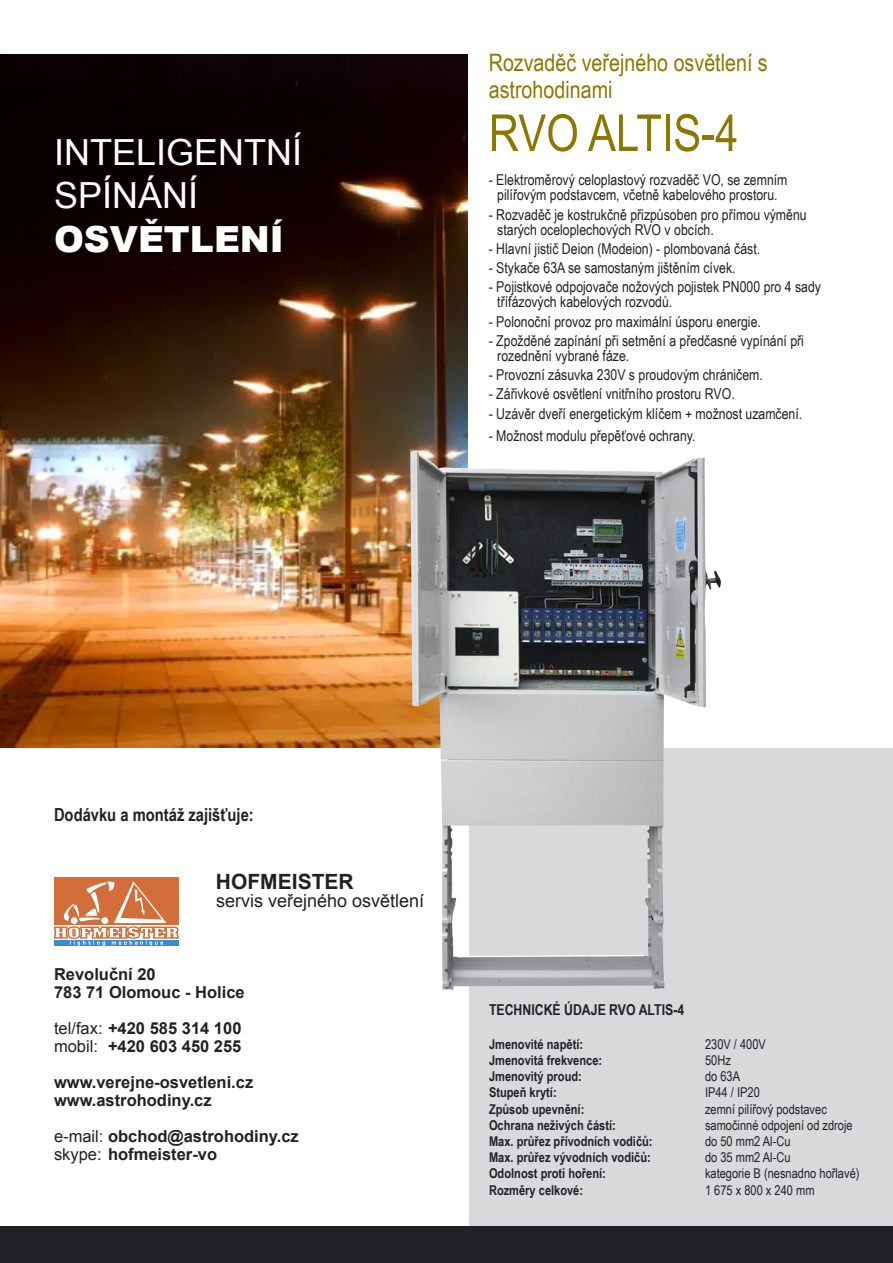
<style>
.page{position:relative;width:893px;height:1263px;background:#fff}
.page>*{position:absolute;margin:0;border:0;box-sizing:border-box;transform-origin:0 0}
.t1{font:51px "Arial Narrow";color:#8e7700}
.t2{font:36px "Arial";color:#fff}
.t3{font:900 36px "Arial";color:#fff}
.t4{font:24px/27px "Arial Narrow";color:#8e7700}
.t5{font:700 21px "Arial";color:#212125}
.t6{font:700 18px "Arial Narrow";color:#212125}
.t7{font:18px "Arial";color:#212125}
.t8{font:700 16.5px "Arial";color:#212125}
.t9{font:15px/15px "Arial Narrow";color:#212125}
.t10{font:700 15px "Arial Narrow";color:#212125}
.t11{font:700 13.5px "Arial Narrow";color:#212125}
.t12{font:13.5px "Arial Narrow";color:#212125}
.s1{font-weight:400}
</style>
<div class="page">
<img style="left:0;top:54px;width:468px;height:694px">
<div style="left:470px;top:748px;width:423px;height:515px;background:#d8d9db"></div>
<div style="left:0;top:1227px;width:893px;height:36px;background:#212125"></div>
<div style="left:54px;top:877px;width:125px;height:48px;background:#d16e39"></div>
<svg style="left:54px;top:881px;width:125px;height:65px"></svg>
<img style="left:410px;top:451px;width:311px;height:539px">
<p class="t2" style="left:54px;top:129px;width:250px">INTELIGENTNÍ</p>
<p class="t2" style="left:54px;top:172px;width:146px">SPÍNÁNÍ</p>
<p class="t3" style="left:54px;top:213px;width:231px">OSVĚTLENÍ</p>
<p class="t4" style="left:489px;top:49px;width:280px">Rozvaděč veřejného osvětlení s astrohodinami</p>
<p class="t1" style="left:489px;top:96px;width:251px">RVO ALTIS-4</p>
<p class="t9" style="left:489px;top:172px;width:300px;text-align:center">- Elektroměrový celoplastový rozvaděč VO, se zemním pilířovým podstavcem, včetně kabelového prostoru.</p>
<p class="t9" style="left:497px;top:206px;width:311px;text-indent:-9px">- Rozvaděč je kostrukčně přizpůsoben pro přímou výměnu starých oceloplechových RVO v obcích.</p>
<p class="t9" style="left:489px;top:240px;width:273px">- Hlavní jistič Deion (Modeion) - plombovaná část.</p>
<p class="t9" style="left:489px;top:260px;width:248px">- Stykače 63A se samostaným jištěním cívek.</p>
<p class="t9" style="left:497px;top:279px;width:325px;text-indent:-9px">- Pojistkové odpojovače nožových pojistek PN000 pro 4 sady třífázových kabelových rozvodů.</p>
<p class="t9" style="left:489px;top:313px;width:274px">- Polonoční provoz pro maximální úsporu energie.</p>
<p class="t9" style="left:497px;top:332px;width:308px;text-indent:-9px">- Zpožděné zapínání při setmění a předčasné vypínání při rozednění vybrané fáze.</p>
<p class="t9" style="left:489px;top:367px;width:276px">- Provozní zásuvka 230V s proudovým chráničem.</p>
<p class="t9" style="left:489px;top:386px;width:247px">- Zářivkové osvětlení vnitřního prostoru RVO.</p>
<p class="t9" style="left:489px;top:405px;width:315px">- Uzávěr dveří energetickým klíčem + možnost uzamčení.</p>
<p class="t9" style="left:489px;top:427px;width:208px">- Možnost modulu přepěťové ochrany.</p>
<p class="t6" style="left:54px;top:801px;width:201px">Dodávku a montáž zajišťuje:</p>
<p class="t5" style="left:216px;top:868px;width:139px">HOFMEISTER</p>
<p class="t7" style="left:216px;top:889px;width:210px">servis veřejného osvětlení</p>
<p class="t8" style="left:54px;top:963px;width:103px">Revoluční 20</p>
<p class="t8" style="left:54px;top:981px;width:192px">783 71 Olomouc - Holice</p>
<p class="t8" style="left:54px;top:1017px;width:189px"><span class="s1">tel/fax:</span> +420 585 314 100</p>
<p class="t8" style="left:54px;top:1035px;width:189px"><span class="s1">mobil:</span> +420 603 450 255</p>
<p class="t8" style="left:54px;top:1071px;width:201px">www.verejne-osvetleni.cz</p>
<p class="t8" style="left:54px;top:1089px;width:159px">www.astrohodiny.cz</p>
<p class="t8" style="left:54px;top:1125px;width:246px"><span class="s1">e-mail:</span> obchod@astrohodiny.cz</p>
<p class="t8" style="left:54px;top:1143px;width:165px"><span class="s1">skype:</span> hofmeister-vo</p>
<p class="t10" style="left:489px;top:998px;width:197px">TECHNICKÉ ÚDAJE RVO ALTIS-4</p>
<p class="t11" style="left:489px;top:1034px;width:96px">Jmenovité napětí:</p>
<p class="t12" style="left:705px;top:1034px;width:62px">230V / 400V</p>
<p class="t11" style="left:489px;top:1050px;width:115px">Jmenovitá frekvence:</p>
<p class="t12" style="left:705px;top:1050px;width:27px">50Hz</p>
<p class="t11" style="left:489px;top:1066px;width:94px">Jmenovitý proud:</p>
<p class="t12" style="left:705px;top:1066px;width:37px">do 63A</p>
<p class="t11" style="left:489px;top:1082px;width:69px">Stupeň krytí:</p>
<p class="t12" style="left:705px;top:1083px;width:56px">IP44 / IP20</p>
<p class="t11" style="left:489px;top:1098px;width:97px">Způsob upevnění:</p>
<p class="t12" style="left:705px;top:1099px;width:123px">zemní pilířový podstavec</p>
<p class="t11" style="left:489px;top:1115px;width:128px">Ochrana neživých částí:</p>
<p class="t12" style="left:705px;top:1115px;width:149px">samočinné odpojení od zdroje</p>
<p class="t11" style="left:489px;top:1131px;width:165px">Max. průřez přívodních vodičů:</p>
<p class="t12" style="left:705px;top:1131px;width:87px">do 50 mm2 Al-Cu</p>
<p class="t11" style="left:489px;top:1147px;width:163px">Max. průřez vývodních vodičů:</p>
<p class="t12" style="left:705px;top:1147px;width:87px">do 35 mm2 Al-Cu</p>
<p class="t11" style="left:489px;top:1163px;width:118px">Odolnost proti hoření:</p>
<p class="t12" style="left:705px;top:1164px;width:156px">kategorie B (nesnadno hořlavé)</p>
<p class="t11" style="left:489px;top:1179px;width:96px">Rozměry celkové:</p>
<p class="t12" style="left:705px;top:1180px;width:111px">1 675 x 800 x 240 mm</p>
</div>
